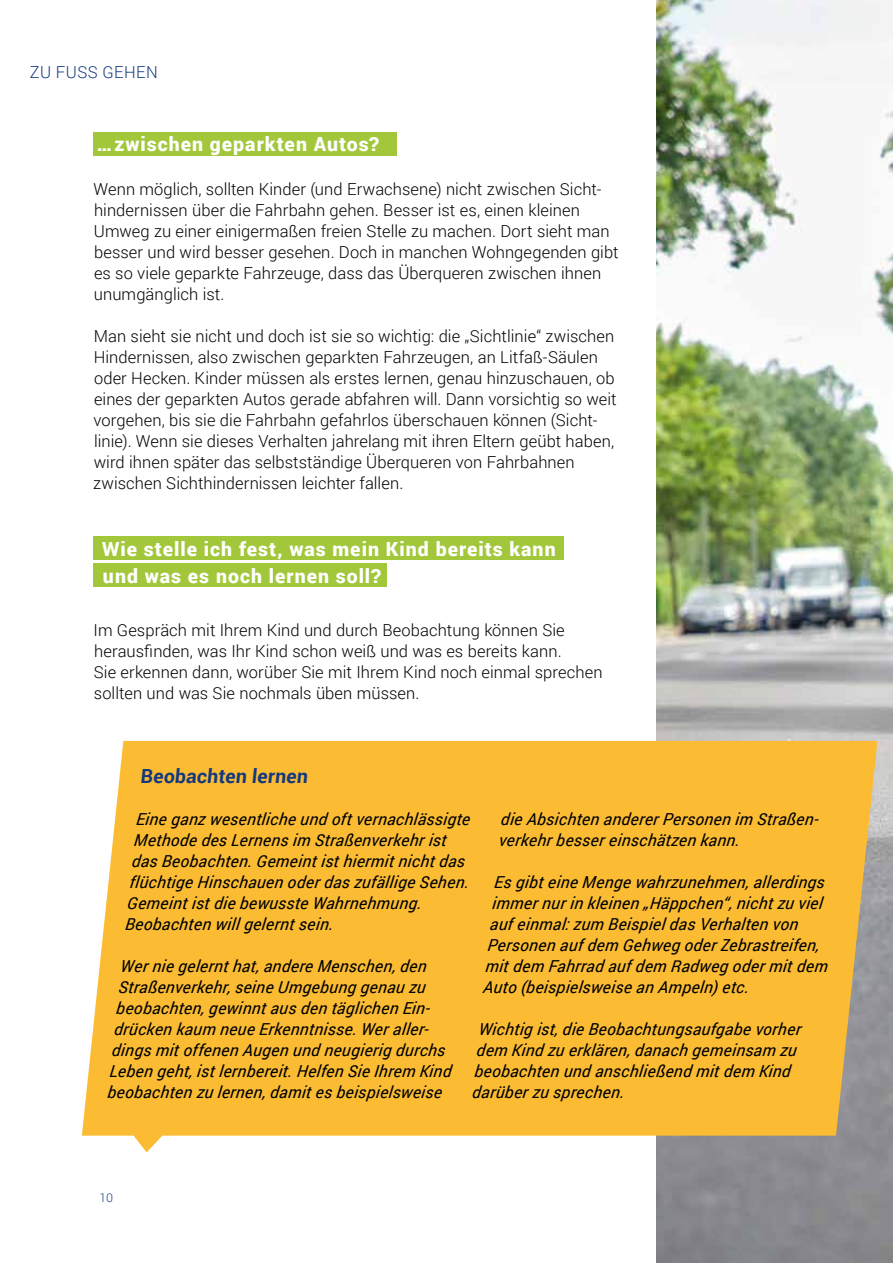
<style>
.page{position:relative;width:893px;height:1263px;background:#fff}
.page>*{position:absolute;margin:0;border:0;box-sizing:border-box;transform-origin:0 0}
.t1{font:900 19.5px/27px "Roboto";letter-spacing:.05em;color:#fff}
.t2{font:700 19.5px "Roboto";color:#14387f}
.t3{font:300 16.5px/21px "Roboto";letter-spacing:.005em;color:#000}
.t4{font:italic 16.5px/21px "Roboto";letter-spacing:.01em;color:#000}
.t5{font:300 16.5px "Roboto";letter-spacing:.025em;color:#14387f}
.t6{font:300 12px "Roboto";color:#14387f}
</style>
<div class="page">
<img style="left:657px;top:0;width:236px;height:1263px">
<div style="left:94px;top:132px;width:303px;height:23px;background:#a2c73a"></div>
<div style="left:94px;top:536px;width:470px;height:24px;background:#a2c73a"></div>
<div style="left:94px;top:563px;width:293px;height:24px;background:#a2c73a"></div>
<svg style="left:81px;top:741px;width:796px;height:411px;background:#f7be41"></svg>
<p class="t5" style="left:30px;top:61px;width:130px">ZU FUSS GEHEN</p>
<p class="t1" style="left:97px;top:130px;width:284px">…zwischen geparkten Autos?</p>
<p class="t3" style="left:94px;top:178px;width:526px">Wenn möglich, sollten Kinder (und Erwachsene) nicht zwischen Sicht&shy;hindernissen über die Fahrbahn gehen. Besser ist es, einen kleinen Umweg zu einer einigermaßen freien Stelle zu machen. Dort sieht man besser und wird besser gesehen. Doch in manchen Wohngegenden gibt es so viele geparkte Fahrzeuge, dass das Überqueren zwischen ihnen unumgänglich ist.</p>
<p class="t3" style="left:93px;top:325px;width:525px">Man sieht sie nicht und doch ist sie so wichtig: die „Sichtlinie“ zwischen Hindernissen, also zwischen geparkten Fahrzeugen, an Litfaß-Säulen oder Hecken. Kinder müssen als erstes lernen, genau hinzuschauen, ob eines der geparkten Autos gerade abfahren will. Dann vorsichtig so weit vorgehen, bis sie die Fahrbahn gefahrlos überschauen können (Sicht&shy;linie). Wenn sie dieses Verhalten jahrelang mit ihren Eltern geübt haben, wird ihnen später das selbstständige Überqueren von Fahrbahnen zwischen Sichthindernissen leichter fallen.</p>
<p class="t1" style="left:102px;top:534px;width:455px">Wie stelle ich fest, was mein Kind bereits kann und was es noch lernen soll?</p>
<p class="t3" style="left:94px;top:619px;width:511px">Im Gespräch mit Ihrem Kind und durch Beobachtung können Sie herausfinden, was Ihr Kind schon weiß und was es bereits kann.<br>Sie erkennen dann, worüber Sie mit Ihrem Kind noch einmal sprechen sollten und was Sie nochmals üben müssen.</p>
<p class="t2" style="left:140px;top:762px;width:172px">Beobachten lernen</p>
<p class="t4" style="left:136px;top:808px;width:338px">Eine ganz wesentliche und oft vernachlässigte</p>
<p class="t4" style="left:134px;top:829px;width:316px">Methode des Lernens im Straßenverkehr ist</p>
<p class="t4" style="left:131px;top:850px;width:337px">das Beobachten. Gemeint ist hiermit nicht das</p>
<p class="t4" style="left:129px;top:871px;width:343px">flüchtige Hinschauen oder das zufällige Sehen.</p>
<p class="t4" style="left:127px;top:892px;width:298px">Gemeint ist die bewusste Wahrnehmung.</p>
<p class="t4" style="left:125px;top:913px;width:212px">Beobachten will gelernt sein.</p>
<p class="t4" style="left:120px;top:955px;width:310px">Wer nie gelernt hat, andere Menschen, den</p>
<p class="t4" style="left:118px;top:976px;width:311px">Straßenverkehr, seine Umgebung genau zu</p>
<p class="t4" style="left:116px;top:997px;width:315px">beobachten, gewinnt aus den täglichen Ein-</p>
<p class="t4" style="left:114px;top:1018px;width:318px">drücken kaum neue Erkenntnisse. Wer aller-</p>
<p class="t4" style="left:111px;top:1039px;width:337px">dings mit offenen Augen und neugierig durchs</p>
<p class="t4" style="left:109px;top:1060px;width:343px">Leben geht, ist lernbereit. Helfen Sie Ihrem Kind</p>
<p class="t4" style="left:107px;top:1081px;width:338px">beobachten zu lernen, damit es beispielsweise</p>
<p class="t4" style="left:498px;top:808px;width:323px">die Absichten anderer Personen im Straßen&shy;verkehr besser einschätzen kann.</p>
<p class="t4" style="left:494px;top:871px;width:334px">Es gibt eine Menge wahrzunehmen, allerdings</p>
<p class="t4" style="left:492px;top:892px;width:332px">immer nur in kleinen „Häppchen“, nicht zu viel</p>
<p class="t4" style="left:489px;top:913px;width:312px">auf einmal: zum Beispiel das Verhalten von</p>
<p class="t4" style="left:487px;top:934px;width:333px">Personen auf dem Gehweg oder Zebrastreifen,</p>
<p class="t4" style="left:485px;top:955px;width:346px">mit dem Fahrrad auf dem Radweg oder mit dem</p>
<p class="t4" style="left:483px;top:976px;width:269px">Auto (beispielsweise an Ampeln) etc.</p>
<p class="t4" style="left:472px;top:1018px;width:330px;text-indent:7px">Wichtig ist, die Beobachtungsaufgabe vorher dem Kind zu erklären, danach gemeinsam zu beobachten und anschließend mit dem Kind darüber zu sprechen.</p>
<p class="t6" style="left:99px;top:1189px;width:15px">10</p>
</div>
